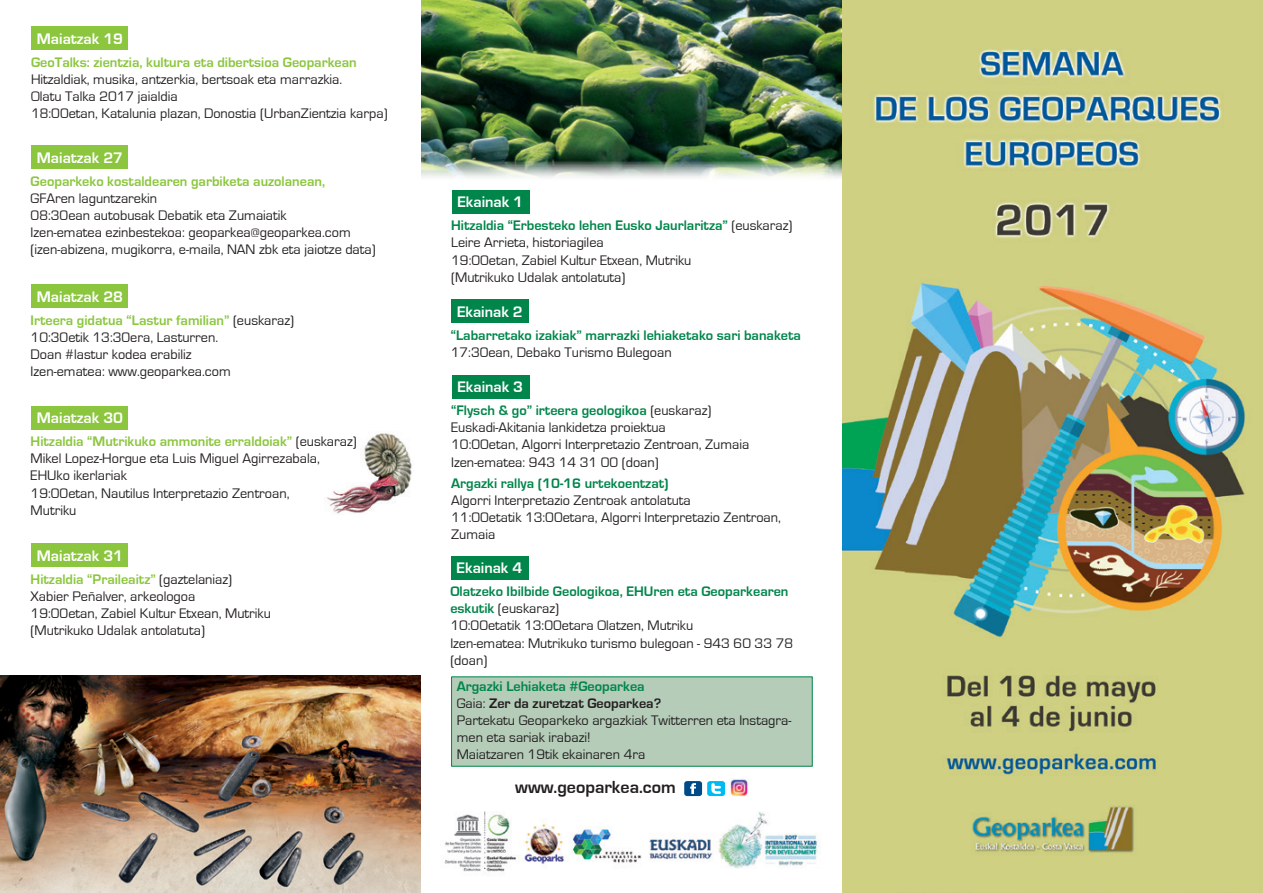
<style>
.page{position:relative;width:1263px;height:893px;background:#fff}
.page>*{position:absolute;margin:0;border:0;box-sizing:border-box;transform-origin:0 0}
.t1{font:700 18px "Eurostile";color:#231f20}
.t2{font:700 15.75px "Eurostile";color:#fff}
.t3{font:14.25px/17.1px "Eurostile";color:#231f20}
.t4{font:700 14.25px "Eurostile";color:#8bc63e}
.t5{font:700 14.25px "Eurostile";color:#00854a}
.s1{font-weight:700;color:#8bc63e}
.s2{font-weight:700;color:#00854a}
.s3{font-weight:700}
</style>
<div class="page">
<img style="left:842px;top:0;width:421px;height:893px">
<div style="left:31px;top:26px;width:97px;height:24px;background:#8bc63e"></div>
<div style="left:31px;top:146px;width:97px;height:23px;background:#8bc63e"></div>
<div style="left:31px;top:284px;width:97px;height:24px;background:#8bc63e"></div>
<img style="left:326px;top:433px;width:86px;height:81px">
<div style="left:31px;top:406px;width:97px;height:24px;background:#8bc63e"></div>
<div style="left:31px;top:543px;width:97px;height:24px;background:#8bc63e"></div>
<div style="left:452px;top:190px;width:77px;height:24px;background:#00854a"></div>
<div style="left:451px;top:300px;width:78px;height:23px;background:#00854a"></div>
<div style="left:452px;top:375px;width:77px;height:24px;background:#00854a"></div>
<div style="left:451px;top:556px;width:77px;height:23px;background:#00854a"></div>
<img style="left:0;top:676px;width:421px;height:217px">
<div style="left:451px;top:676px;width:362px;height:91px;background:#b4ccb8"></div>
<img style="left:421px;top:0;width:421px;height:178px">
<div style="left:684px;top:781px;width:18px;height:15px;background:#004a87;border-radius:3px"></div>
<svg style="left:690px;top:783px;width:6px;height:11px"></svg>
<div style="left:707px;top:781px;width:18px;height:15px;background:#00baf2;border-radius:3px"></div>
<svg style="left:711px;top:783px;width:10px;height:11px"></svg>
<img style="left:730px;top:779px;width:18px;height:18px">
<img style="left:444px;top:811px;width:376px;height:61px">
<p class="t2" style="left:37px;top:30px;width:88px">Maiatzak 19</p>
<p class="t4" style="left:31px;top:54px;width:327px">GeoTalks: zientzia, kultura eta dibertsioa Geoparkean</p>
<p class="t3" style="left:31px;top:71px;width:358px">Hitzaldiak, musika, antzerkia, bertsoak eta marrazkia.<br>Olatu Talka 2017 jaialdia<br>18:00etan, Katalunia plazan, Donostia (UrbanZientzia karpa)</p>
<p class="t2" style="left:37px;top:149px;width:88px">Maiatzak 27</p>
<p class="t4" style="left:31px;top:173px;width:296px">Geoparkeko kostaldearen garbiketa auzolanean,</p>
<p class="t3" style="left:31px;top:190px;width:347px">GFAren laguntzarekin<br>08:30ean autobusak Debatik eta Zumaiatik<br>Izen-ematea ezinbestekoa: geoparkea@geoparkea.com (izen-abizena, mugikorra, e-maila, NAN zbk eta jaiotze data)</p>
<p class="t2" style="left:37px;top:288px;width:88px">Maiatzak 28</p>
<p class="t3" style="left:31px;top:312px;width:265px"><span class="s1">Irteera gidatua “Lastur familian”</span> (euskaraz)<br>10:30etik 13:30era, Lasturren.<br>Doan #lastur kodea erabiliz<br>Izen-ematea: www.geoparkea.com</p>
<p class="t2" style="left:37px;top:410px;width:88px">Maiatzak 30</p>
<p class="t3" style="left:31px;top:433px;width:328px"><span class="s1">Hitzaldia “Mutrikuko ammonite erraldoiak”</span> (euskaraz)<br>Mikel Lopez-Horgue eta Luis Miguel Agirrezabala, EHUko ikerlariak<br>19:00etan, Nautilus Interpretazio Zentroan,<br>Mutriku</p>
<p class="t2" style="left:37px;top:547px;width:88px">Maiatzak 31</p>
<p class="t3" style="left:31px;top:571px;width:242px"><span class="s1">Hitzaldia “Praileaitz”</span> (gaztelaniaz)<br>Xabier Peñalver, arkeologoa<br>19:00etan, Zabiel Kultur Etxean, Mutriku (Mutrikuko Udalak antolatuta)</p>
<p class="t2" style="left:457px;top:194px;width:67px">Ekainak 1</p>
<p class="t3" style="left:451px;top:217px;width:343px"><span class="s2">Hitzaldia “Erbesteko lehen Eusko Jaurlaritza”</span> (euskaraz)<br>Leire Arrieta, historiagilea<br>19:00etan, Zabiel Kultur Etxean, Mutriku<br>(Mutrikuko Udalak antolatuta)</p>
<p class="t2" style="left:457px;top:303px;width:67px">Ekainak 2</p>
<p class="t5" style="left:451px;top:327px;width:352px">“Labarretako izakiak” marrazki lehiaketako sari banaketa</p>
<p class="t3" style="left:451px;top:344px;width:222px">17:30ean, Debako Turismo Bulegoan</p>
<p class="t2" style="left:457px;top:379px;width:67px">Ekainak 3</p>
<p class="t3" style="left:451px;top:402px;width:300px"><span class="s2">“Flysch &amp; go” irteera geologikoa</span> (euskaraz)<br>Euskadi-Akitania lankidetza proiektua<br>10:00etan, Algorri Interpretazio Zentroan, Zumaia Izen-ematea: 943 14 31 00 (doan)</p>
<p class="t5" style="left:451px;top:475px;width:219px">Argazki rallya (10-16 urtekoentzat)</p>
<p class="t3" style="left:451px;top:492px;width:331px">Algorri Interpretazio Zentroak antolatuta<br>11:00etatik 13:00etara, Algorri Interpretazio Zentroan,<br>Zumaia</p>
<p class="t2" style="left:457px;top:559px;width:67px">Ekainak 4</p>
<p class="t3" style="left:450px;top:583px;width:344px"><span class="s2">Olatzeko Ibilbide Geologikoa, EHUren eta Geoparkearen eskutik</span> (euskaraz)<br>10:00etatik 13:00etara Olatzen, Mutriku<br>Izen-ematea: Mutrikuko turismo bulegoan - 943 60 33 78 (doan)</p>
<p class="t3" style="left:457px;top:678px;width:336px"><span class="s2">Argazki Lehiaketa #Geoparkea<br></span>Gaia: <span class="s3">Zer da zuretzat Geoparkea?<br></span>Partekatu Geoparkeko argazkiak Twitterren eta Instagra&shy;men eta sariak irabazi!<br>Maiatzaren 19tik ekainaren 4ra</p>
<p class="t1" style="left:515px;top:777px;width:162px">www.geoparkea.com</p>
</div>
